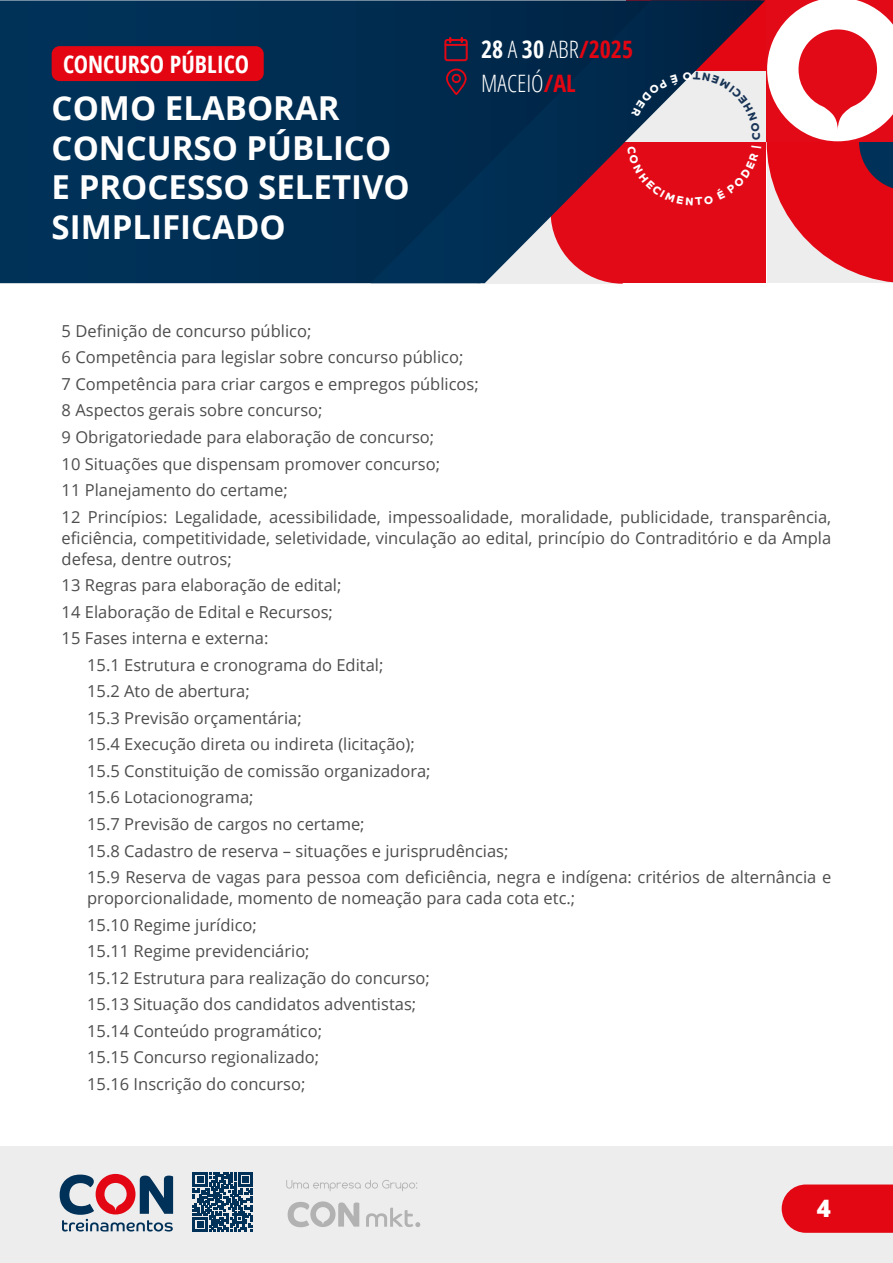
<style>
.page{position:relative;width:893px;height:1263px;background:#fff}
.page>*{position:absolute;margin:0;border:0;box-sizing:border-box;transform-origin:0 0}
.t1{font:700 33px/39.6px "Open Sans";color:#fff}
.t2{font:300 condensed 24px/34.5px "Open Sans";color:#fff}
.t3{font:700 condensed 24px "Open Sans";color:#fff}
.t4{font:800 24px "Open Sans";color:#fff}
.t5{font:16.5px/26.5px "Open Sans";color:#4d4d4d}
.s1{font-weight:700}
.s2{font-weight:700;color:#e30512}
</style>
<div class="page">
<div style="left:0;top:1146px;width:893px;height:117px;background:#ededed"></div>
<svg style="left:782px;top:1184px;width:111px;height:49px;background:#e3131f"></svg>
<svg style="left:286px;top:1180px;width:131px;height:11px"></svg>
<svg style="left:366px;top:1207px;width:54px;height:20px"></svg>
<svg style="left:288px;top:1201px;width:71px;height:26px"></svg>
<svg style="left:60px;top:1174px;width:113px;height:57px"></svg>
<svg style="left:193px;top:1172px;width:60px;height:60px"></svg>
<div style="left:0;top:0;width:371px;height:283px;background:#003055"></div>
<svg style="left:371px;top:0;width:394px;height:283px;background:#113051"></svg>
<svg style="left:767px;top:0;width:126px;height:283px"></svg>
<svg style="left:444px;top:37px;width:24px;height:25px"></svg>
<svg style="left:446px;top:69px;width:21px;height:26px"></svg>
<div style="left:52px;top:46px;width:212px;height:35px;background:#e30512;border-radius:8px"></div>
<svg style="left:551px;top:72px;width:210px;height:212px;background:#b03d4d"></svg>
<h2 class="t3" style="left:63px;top:47px;width:187px">CONCURSO PÚBLICO</h2>
<h1 class="t1" style="left:52px;top:87px;width:360px">COMO ELABORAR<br>CONCURSO PÚBLICO<br>E PROCESSO SELETIVO<br>SIMPLIFICADO</h1>
<h2 class="t2" style="left:481px;top:31px;width:154px"><span class="s1">28</span> A <span class="s1">30</span> ABR<span class="s2">/2025<br></span>MACEIÓ<span class="s2">/AL</span></h2>
<p class="t5" style="left:62px;top:317px;width:771px">5 Definição de concurso público;<br>6 Competência para legislar sobre concurso público;<br>7 Competência para criar cargos e empregos públicos;<br>8 Aspectos gerais sobre concurso;<br>9 Obrigatoriedade para elaboração de concurso;<br>10 Situações que dispensam promover concurso;<br>11 Planejamento do certame;<br>12 Princípios: Legalidade, acessibilidade, impessoalidade, moralidade, publicidade, transparência,</p>
<p class="t5" style="left:62px;top:527px;width:771px;line-height:21px">eficiência, competitividade, seletividade, vinculação ao edital, princípio do Contraditório e da Ampla defesa, dentre outros;</p>
<p class="t5" style="left:62px;top:571px;width:281px">13 Regras para elaboração de edital;<br>14 Elaboração de Edital e Recursos;<br>15 Fases interna e externa:</p>
<p class="t5" style="left:87px;top:651px;width:746px">15.1 Estrutura e cronograma do Edital;<br>15.2 Ato de abertura;<br>15.3 Previsão orçamentária;<br>15.4 Execução direta ou indireta (licitação);<br>15.5 Constituição de comissão organizadora;<br>15.6 Lotacionograma;<br>15.7 Previsão de cargos no certame;<br>15.8 Cadastro de reserva – situações e jurisprudências;<br>15.9 Reserva de vagas para pessoa com deficiência, negra e indígena: critérios de alternância e</p>
<p class="t5" style="left:87px;top:884px;width:490px">proporcionalidade, momento de nomeação para cada cota etc.; 15.10 Regime jurídico;<br>15.11 Regime previdenciário;<br>15.12 Estrutura para realização do concurso;<br>15.13 Situação dos candidatos adventistas;<br>15.14 Conteúdo programático;<br>15.15 Concurso regionalizado;<br>15.16 Inscrição do concurso;</p>
<h2 class="t4" style="left:817px;top:1190px;width:16px">4</h2>
</div>
